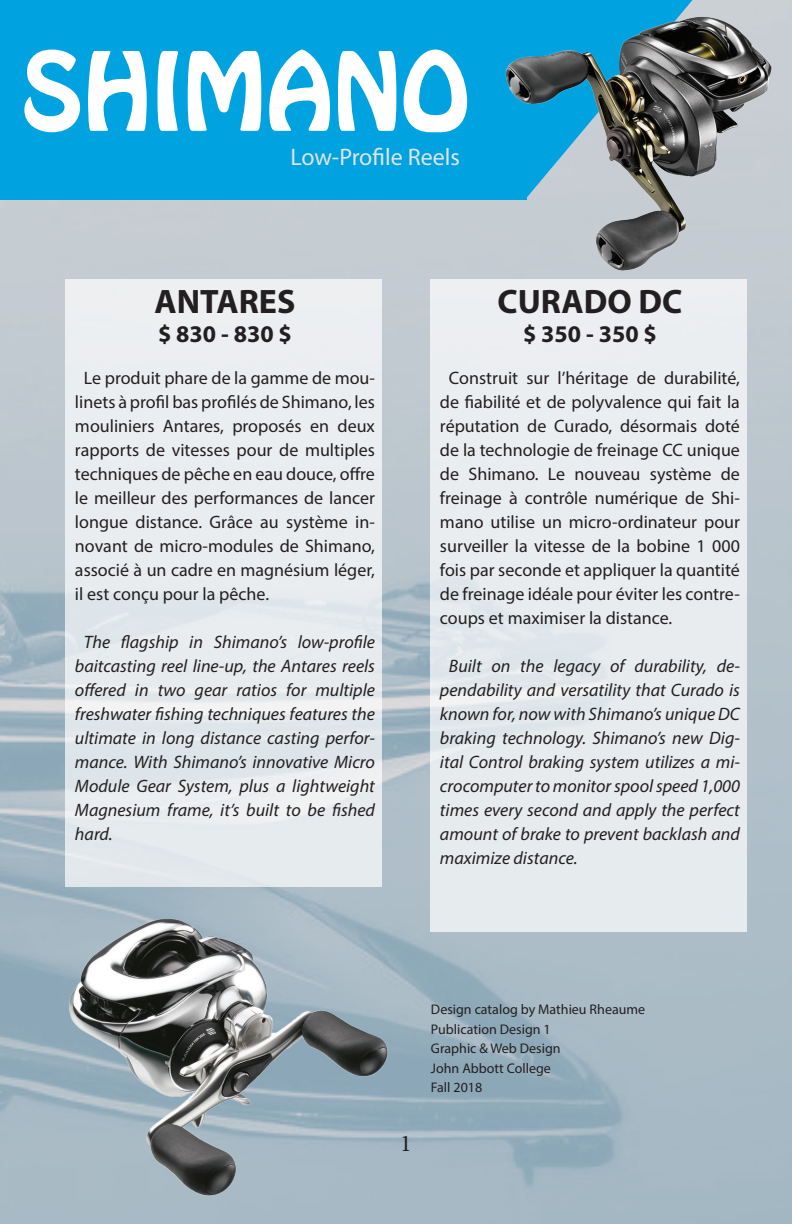
<style>
.page{position:relative;width:792px;height:1224px;background:#fff}
.page>*{position:absolute;margin:0;border:0;box-sizing:border-box;transform-origin:0 0}
.t1{font:96px "Hobo Std";color:#fff}
.Name{font:700 34px "Myriad Pro";color:#231f20}
.Price{font:700 24px "Myriad Pro";color:#231f20}
.t2{font:24px "Myriad Pro";color:#e1e5e9}
.t3{font:24px "Minion Pro";color:#231f20}
.Description_FR{font:18px/24px "Myriad Pro";color:#231f20;text-align:justify}
.Description_EN{font:italic 18px/24px "Myriad Pro";color:#231f20;text-align:justify}
.Info{font:14px "Myriad Pro";color:#231f20}
</style>
<div class="page">
<img style="left:0;top:0;width:792px;height:1224px">
<div style="left:0;top:0;width:526px;height:199px;background:#00a2df"></div>
<svg style="left:526px;top:0;width:167px;height:6px"></svg>
<div style="left:66px;top:279px;width:316px;height:608px;background:linear-gradient(to right,#e7ebee,#e9edef)"></div>
<div style="left:431px;top:279px;width:316px;height:652px;background:#e8ecef"></div>
<img style="left:501px;top:6px;width:276px;height:276px">
<img style="left:66px;top:894px;width:326px;height:324px">
<p class="t1" style="left:21px;top:25px;width:450px">SHIMANO</p>
<p class="t2" style="left:290px;top:142px;width:171px">Low-Profile Reels</p>
<p class="Name" style="left:155px;top:279px;width:142px">ANTARES</p>
<p class="Price" style="left:158px;top:318px;width:135px">$ 830 - 830 $</p>
<p class="Description_FR" style="left:75px;top:366px;width:302px;text-indent:9px">Le produit phare de la gamme de mou&shy;linets à profil bas profilés de Shimano, les mouliniers Antares, proposés en deux rapports de vitesses pour de multiples techniques de pêche en eau douce, offre le meilleur des performances de lancer longue distance. Grâce au système in&shy;novant de micro-modules de Shimano, associé à un cadre en magnésium léger, il est conçu pour la pêche.</p>
<p class="Description_EN" style="left:75px;top:630px;width:302px;text-indent:9px">The flagship in Shimano’s low-profile baitcasting reel line-up, the Antares reels offered in two gear ratios for multiple freshwater fishing techniques features the ultimate in long distance casting perfor&shy;mance. With Shimano’s innovative Micro Module Gear System, plus a lightweight Magnesium frame, it’s built to be fished hard.</p>
<p class="Name" style="left:498px;top:279px;width:186px">CURADO DC</p>
<p class="Price" style="left:523px;top:318px;width:135px">$ 350 - 350 $</p>
<p class="Description_FR" style="left:440px;top:366px;width:302px;text-indent:9px">Construit sur l’héritage de durabilité, de fiabilité et de polyvalence qui fait la réputation de Curado, désormais doté de la technologie de freinage CC unique de Shimano. Le nouveau système de freinage à contrôle numérique de Shi&shy;mano utilise un micro-ordinateur pour surveiller la vitesse de la bobine 1 000 fois par seconde et appliquer la quantité de freinage idéale pour éviter les contre&shy;coups et maximiser la distance.</p>
<p class="Description_EN" style="left:440px;top:654px;width:302px;text-indent:9px">Built on the legacy of durability, de&shy;pendability and versatility that Curado is known for, now with Shimano’s unique DC braking technology. Shimano’s new Dig&shy;ital Control braking system utilizes a mi&shy;crocomputer to monitor spool speed 1,000 times every second and apply the perfect amount of brake to prevent backlash and maximize distance.</p>
<h3 class="t3" style="left:400px;top:1128px;width:13px">1</h3>
<p class="Info" style="left:431px;top:1001px;width:216px">Design catalog by Mathieu Rheaume</p>
<p class="Info" style="left:431px;top:1020px;width:121px">Publication Design 1</p>
<p class="Info" style="left:431px;top:1040px;width:131px">Graphic &amp; Web Design</p>
<p class="Info" style="left:431px;top:1059px;width:121px">John Abbott College</p>
<p class="Info" style="left:431px;top:1079px;width:53px">Fall 2018</p>
</div>
